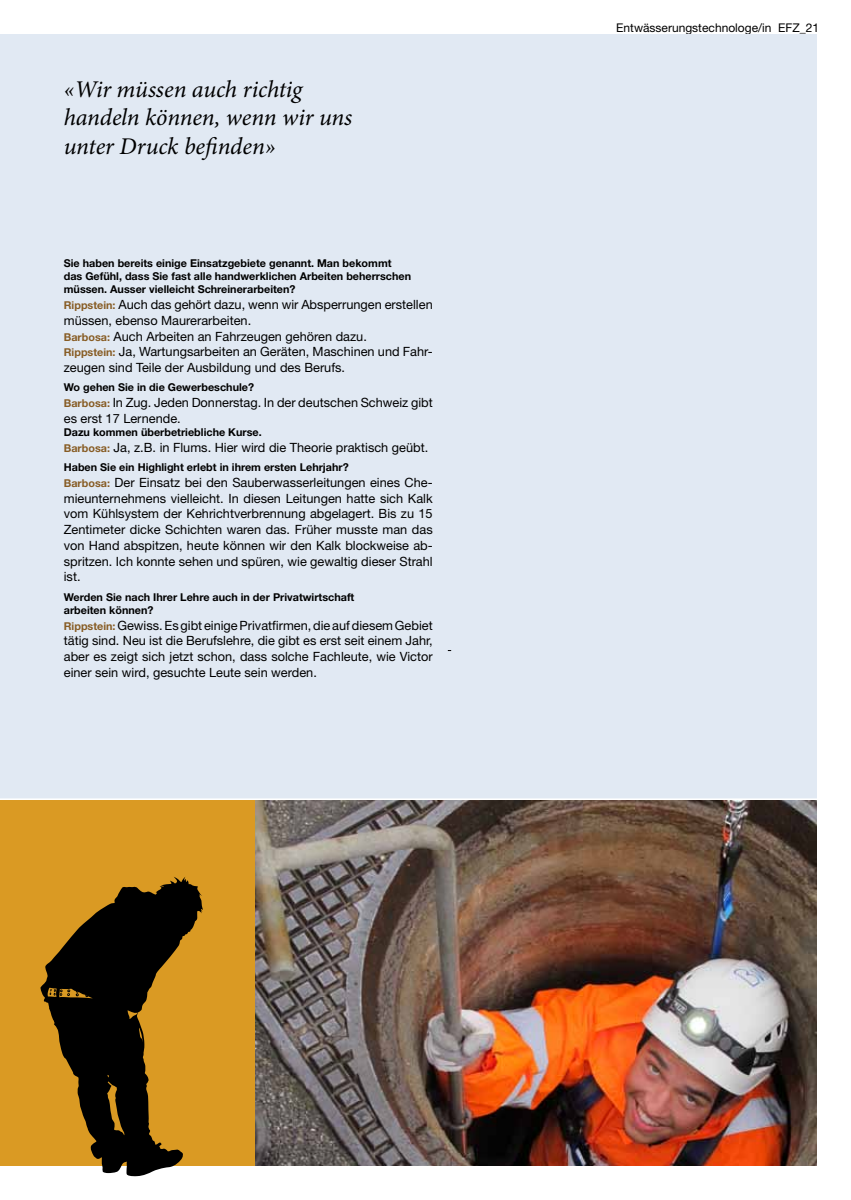
<style>
.page{position:relative;width:851px;height:1200px;background:#fff}
.page>*{position:absolute;margin:0;border:0;box-sizing:border-box;transform-origin:0 0}
.t1{font:italic 24px/28.5px "Minion Pro";letter-spacing:-.005em;color:#000}
.t2{font:12.75px/15.8px "Helvetica Neue LT";color:#000}
.t3{font:12px "Helvetica Neue LT";color:#000}
.t4{font:700 10.8px/13.2px "Helvetica Neue LT";color:#000}
.s1{font-weight:700;font-size:10.8px;color:#875c24}
</style>
<div class="page">
<div style="left:0;top:34px;width:816px;height:1165px;background:#e1e9f3"></div>
<div style="left:0;top:799px;width:850px;height:400px;background:#fff"></div>
<div style="left:0;top:799px;width:256px;height:366px;background:#da9a23"></div>
<img style="left:256px;top:800px;width:560px;height:365px">
<hr style="left:0;top:798px;width:850px;height:1px;background:#fff">
<svg style="left:40px;top:877px;width:163px;height:299px"></svg>
<h1 class="t1" style="left:64px;top:75px;width:290px">«Wir müssen auch richtig handeln können, wenn wir uns unter Druck befinden»</h1>
<p class="t4" style="left:64px;top:256px;width:349px">Sie haben bereits einige Einsatzgebiete genannt. Man bekommt das Gefühl, dass Sie fast alle handwerklichen Arbeiten beherrschen müssen. Ausser vielleicht Schreinerarbeiten?</p>
<p class="t2" style="left:64px;top:296px;width:370px"><span class="s1">Rippstein:</span> Auch das gehört dazu, wenn wir Absperrungen erstellen müssen, ebenso Maurerarbeiten.<br><span class="s1">Barbosa:</span> Auch Arbeiten an Fahrzeugen gehören dazu.<br><span class="s1">Rippstein:</span> Ja, Wartungsarbeiten an Geräten, Maschinen und Fahr&shy;zeugen sind Teile der Ausbildung und des Berufs.</p>
<p class="t4" style="left:64px;top:380px;width:192px">Wo gehen Sie in die Gewerbeschule?</p>
<p class="t2" style="left:64px;top:394px;width:370px"><span class="s1">Barbosa:</span> In Zug. Jeden Donnerstag. In der deutschen Schweiz gibt es erst 17 Lernende.</p>
<p class="t4" style="left:64px;top:425px;width:199px">Dazu kommen überbetriebliche Kurse.</p>
<p class="t2" style="left:64px;top:439px;width:366px"><span class="s1">Barbosa:</span> Ja, z.B. in Flums. Hier wird die Theorie praktisch geübt.</p>
<p class="t4" style="left:64px;top:460px;width:286px">Haben Sie ein Highlight erlebt in ihrem ersten Lehrjahr?</p>
<p class="t2" style="left:64px;top:474px;width:370px;text-align:justify"><span class="s1">Barbosa:</span> Der Einsatz bei den Sauberwasserleitungen eines Che&shy;mieunternehmens vielleicht. In diesen Leitungen hatte sich Kalk vom Kühlsystem der Kehrichtverbrennung abgelagert. Bis zu 15<br>Zentimeter dicke Schichten waren das. Früher musste man das von Hand abspitzen, heute können wir den Kalk blockweise ab&shy;spritzen. Ich konnte sehen und spüren, wie gewaltig dieser Strahl ist.</p>
<p class="t4" style="left:64px;top:590px;width:292px">Werden Sie nach Ihrer Lehre auch in der Privatwirtschaft arbeiten können?</p>
<p class="t2" style="left:64px;top:617px;width:370px;text-align:justify"><span class="s1">Rippstein:</span> Gewiss. Es gibt einige Privatfirmen, die auf diesem Gebiet tätig sind. Neu ist die Berufslehre, die gibt es erst seit einem Jahr, aber es zeigt sich jetzt schon, dass solche Fachleute, wie Victor einer sein wird, gesuchte Leute sein werden.</p>
<p class="t3" style="left:616px;top:20px;width:204px">Entwässerungstechnologe/in EFZ_21</p>
</div>
